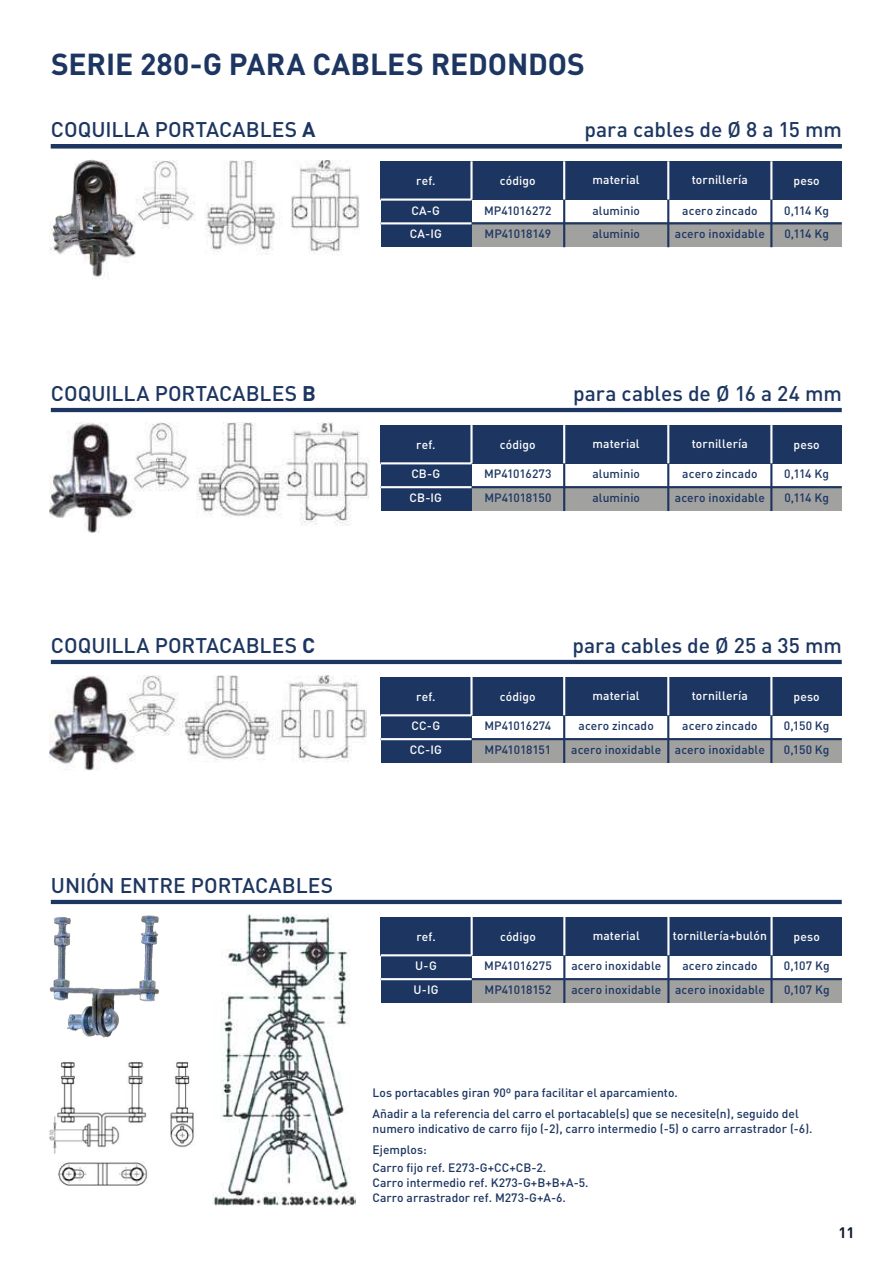
<style>
.page{position:relative;width:893px;height:1263px;background:#fff}
.page>*{position:absolute;margin:0;border:0;box-sizing:border-box;transform-origin:0 0}
.t1{font:700 30px "DIN Pro";color:#1d3661}
.t2{font:500 21px "DIN Pro";color:#1d3661}
.t3{font:700 15px "DIN Pro";color:#131c32}
.t4{font:500 12px/23.7px "DIN Pro";letter-spacing:.005em;color:#1d3661}
.t5{font:500 12px/23.7px "DIN Pro";letter-spacing:.01em;color:#fff}
.t6{font:500 12px/23.7px "DIN Pro";letter-spacing:-.015em;color:#1d3661}
.s1{font-weight:700}
</style>
<div class="page">
<div style="left:471px;top:486px;width:371px;height:25px;background:#a1a1a0"></div>
<div style="left:471px;top:222px;width:371px;height:25px;background:#a1a1a0"></div>
<img style="left:144px;top:161px;width:216px;height:94px">
<img style="left:49px;top:159px;width:95px;height:120px">
<hr style="left:667px;top:161px;width:2px;height:86px;background:#1d3661">
<hr style="left:563px;top:161px;width:2px;height:86px;background:#1d3661">
<hr style="left:770px;top:161px;width:2px;height:86px;background:#1d3661">
<div style="left:380px;top:161px;width:462px;height:39px;background:#1d3661"></div>
<div style="left:380px;top:161px;width:91px;height:86px;background:#1d3661"></div>
<hr style="left:380px;top:222px;width:462px;height:2px;background:#1d3661">
<hr style="left:470px;top:161px;width:3px;height:39px;background:#fff">
<hr style="left:380px;top:199px;width:91px;height:2px;background:#fff">
<hr style="left:380px;top:222px;width:91px;height:2px;background:#fff">
<hr style="left:563px;top:161px;width:2px;height:39px;background:#fff">
<hr style="left:770px;top:161px;width:2px;height:39px;background:#fff">
<hr style="left:667px;top:161px;width:2px;height:39px;background:#fff">
<img style="left:50px;top:423px;width:319px;height:110px">
<hr style="left:51px;top:408px;width:791px;height:4px;background:#1d3661">
<hr style="left:667px;top:425px;width:2px;height:86px;background:#1d3661">
<hr style="left:563px;top:425px;width:2px;height:86px;background:#1d3661">
<hr style="left:770px;top:425px;width:2px;height:86px;background:#1d3661">
<div style="left:380px;top:425px;width:462px;height:38px;background:#1d3661"></div>
<div style="left:380px;top:425px;width:91px;height:86px;background:#1d3661"></div>
<hr style="left:380px;top:486px;width:462px;height:2px;background:#1d3661">
<hr style="left:470px;top:425px;width:3px;height:38px;background:#fff">
<hr style="left:380px;top:462px;width:91px;height:2px;background:#fff">
<hr style="left:380px;top:486px;width:91px;height:2px;background:#fff">
<hr style="left:563px;top:425px;width:2px;height:38px;background:#fff">
<hr style="left:770px;top:425px;width:2px;height:38px;background:#fff">
<hr style="left:667px;top:425px;width:2px;height:38px;background:#fff">
<hr style="left:51px;top:144px;width:791px;height:4px;background:#1d3661">
<div style="left:471px;top:738px;width:371px;height:25px;background:#a1a1a0"></div>
<hr style="left:667px;top:677px;width:2px;height:86px;background:#1d3661">
<hr style="left:770px;top:677px;width:2px;height:86px;background:#1d3661">
<hr style="left:51px;top:660px;width:791px;height:4px;background:#1d3661">
<hr style="left:563px;top:677px;width:2px;height:86px;background:#1d3661">
<div style="left:380px;top:677px;width:462px;height:38px;background:#1d3661"></div>
<div style="left:380px;top:677px;width:91px;height:86px;background:#1d3661"></div>
<hr style="left:380px;top:738px;width:462px;height:2px;background:#1d3661">
<hr style="left:470px;top:677px;width:3px;height:38px;background:#fff">
<hr style="left:380px;top:714px;width:91px;height:2px;background:#fff">
<hr style="left:380px;top:738px;width:91px;height:2px;background:#fff">
<hr style="left:563px;top:677px;width:2px;height:38px;background:#fff">
<hr style="left:770px;top:677px;width:2px;height:38px;background:#fff">
<hr style="left:667px;top:677px;width:2px;height:38px;background:#fff">
<img style="left:49px;top:676px;width:318px;height:94px">
<div style="left:472px;top:978px;width:370px;height:25px;background:#a1a1a0"></div>
<hr style="left:667px;top:917px;width:2px;height:86px;background:#1d3661">
<hr style="left:563px;top:917px;width:2px;height:86px;background:#1d3661">
<hr style="left:770px;top:917px;width:3px;height:86px;background:#1d3661">
<div style="left:381px;top:917px;width:461px;height:38px;background:#1d3661"></div>
<div style="left:381px;top:917px;width:91px;height:86px;background:#1d3661"></div>
<hr style="left:381px;top:978px;width:461px;height:2px;background:#1d3661">
<hr style="left:471px;top:917px;width:2px;height:38px;background:#fff">
<hr style="left:381px;top:954px;width:91px;height:2px;background:#fff">
<hr style="left:381px;top:978px;width:91px;height:2px;background:#fff">
<hr style="left:563px;top:917px;width:2px;height:38px;background:#fff">
<hr style="left:770px;top:917px;width:3px;height:38px;background:#fff">
<hr style="left:667px;top:917px;width:2px;height:38px;background:#fff">
<img style="left:50px;top:915px;width:109px;height:123px">
<hr style="left:51px;top:900px;width:791px;height:4px;background:#1d3661">
<img style="left:170px;top:1062px;width:24px;height:86px">
<img style="left:49px;top:1062px;width:97px;height:91px">
<img style="left:58px;top:1162px;width:90px;height:24px">
<img style="left:212px;top:915px;width:143px;height:290px">
<h1 class="t1" style="left:51px;top:44px;width:535px">SERIE 280-G PARA CABLES REDONDOS</h1>
<h2 class="t2" style="left:51px;top:115px;width:266px">COQUILLA PORTACABLES <span class="s1">A</span></h2>
<h2 class="t2" style="left:585px;top:115px;width:259px">para cables de Ø 8 a 15 mm</h2>
<p class="t5" style="left:593px;top:168px;width:49px">material</p>
<p class="t5" style="left:692px;top:168px;width:58px">tornillería</p>
<p class="t5" style="left:416px;top:168px;width:21px">ref.</p>
<p class="t5" style="left:500px;top:168px;width:37px">código</p>
<p class="t5" style="left:793px;top:168px;width:28px">peso</p>
<p class="t4" style="left:484px;top:198px;width:69px">MP41016272<br>MP41018149</p>
<p class="t4" style="left:592px;top:198px;width:49px">aluminio</p>
<p class="t4" style="left:682px;top:198px;width:77px">acero zincado</p>
<p class="t4" style="left:784px;top:198px;width:46px">0,114 Kg</p>
<p class="t4" style="left:592px;top:222px;width:49px">aluminio</p>
<p class="t4" style="left:675px;top:222px;width:92px">acero inoxidable</p>
<p class="t4" style="left:784px;top:222px;width:46px">0,114 Kg</p>
<p class="t5" style="left:410px;top:198px;width:34px">CA-G<br>CA-IG</p>
<h2 class="t2" style="left:51px;top:379px;width:267px">COQUILLA PORTACABLES <span class="s1">B</span></h2>
<h2 class="t2" style="left:573px;top:379px;width:270px">para cables de Ø 16 a 24 mm</h2>
<p class="t5" style="left:593px;top:431px;width:49px">material</p>
<p class="t5" style="left:692px;top:431px;width:58px">tornillería</p>
<p class="t5" style="left:416px;top:432px;width:21px">ref.</p>
<p class="t5" style="left:500px;top:432px;width:37px">código</p>
<p class="t5" style="left:793px;top:432px;width:28px">peso</p>
<p class="t4" style="left:484px;top:462px;width:69px">MP41016273<br>MP41018150</p>
<p class="t4" style="left:592px;top:462px;width:49px">aluminio</p>
<p class="t4" style="left:682px;top:462px;width:77px">acero zincado</p>
<p class="t4" style="left:784px;top:462px;width:46px">0,114 Kg</p>
<p class="t4" style="left:592px;top:485px;width:49px">aluminio</p>
<p class="t4" style="left:675px;top:485px;width:92px">acero inoxidable</p>
<p class="t4" style="left:784px;top:486px;width:46px">0,114 Kg</p>
<p class="t5" style="left:410px;top:462px;width:34px">CB-G<br>CB-IG</p>
<h2 class="t2" style="left:51px;top:631px;width:266px">COQUILLA PORTACABLES <span class="s1">C</span></h2>
<h2 class="t2" style="left:572px;top:631px;width:271px">para cables de Ø 25 a 35 mm</h2>
<p class="t5" style="left:593px;top:683px;width:49px">material</p>
<p class="t5" style="left:692px;top:683px;width:58px">tornillería</p>
<p class="t5" style="left:689px;top:683px;width:63px">ca ga máx.</p>
<p class="t5" style="left:416px;top:684px;width:21px">ref.</p>
<p class="t5" style="left:500px;top:684px;width:37px">código</p>
<p class="t5" style="left:793px;top:684px;width:28px">peso</p>
<p class="t6" style="left:484px;top:714px;width:68px">MP41016274<br>MP41018151</p>
<p class="t4" style="left:682px;top:714px;width:77px">acero zincado</p>
<p class="t4" style="left:784px;top:714px;width:47px">0,150 Kg</p>
<p class="t4" style="left:675px;top:737px;width:92px">acero inoxidable</p>
<p class="t4" style="left:784px;top:737px;width:47px">0,150 Kg</p>
<p class="t4" style="left:571px;top:713px;width:92px;text-align:center">acero zincado acero inoxidable</p>
<p class="t5" style="left:410px;top:714px;width:34px">CC-G<br>CC-IG</p>
<h2 class="t2" style="left:51px;top:871px;width:284px">UNIÓN ENTRE PORTACABLES</h2>
<p class="t5" style="left:593px;top:923px;width:49px">material</p>
<p class="t5" style="left:673px;top:923px;width:96px">tornillería+bulón</p>
<p class="t5" style="left:416px;top:924px;width:21px">ref.</p>
<p class="t5" style="left:500px;top:924px;width:37px">código</p>
<p class="t5" style="left:794px;top:924px;width:28px">peso</p>
<p class="t4" style="left:484px;top:954px;width:69px">MP41016275<br>MP41018152</p>
<p class="t4" style="left:571px;top:954px;width:92px">acero inoxidable</p>
<p class="t4" style="left:682px;top:954px;width:77px">acero zincado</p>
<p class="t4" style="left:784px;top:954px;width:47px">0,107 Kg</p>
<p class="t4" style="left:571px;top:977px;width:195px">acero inoxidable acero inoxidable</p>
<p class="t4" style="left:784px;top:977px;width:47px">0,107 Kg</p>
<p class="t5" style="left:413px;top:954px;width:27px">U-G<br>U-IG</p>
<p class="t4" style="left:373px;top:1082px;width:428px;line-height:21px">Los portacables giran 90º para facilitar el aparcamiento.<br>Añadir a la referencia del carro el portacable(s) que se necesite(n), seguido del</p>
<p class="t4" style="left:373px;top:1118px;width:441px;line-height:21px">numero indicativo de carro fijo (-2), carro intermedio (-5) o carro arrastrador (-6).<br>Ejemplos:</p>
<p class="t4" style="left:373px;top:1160px;width:218px;line-height:15px">Carro fijo ref. E273-G+CC+CB-2.<br>Carro intermedio ref. K273-G+B+B+A-5.<br>Carro arrastrador ref. M273-G+A-6.</p>
<p class="t3" style="left:838px;top:1222px;width:18px">11</p>
</div>
